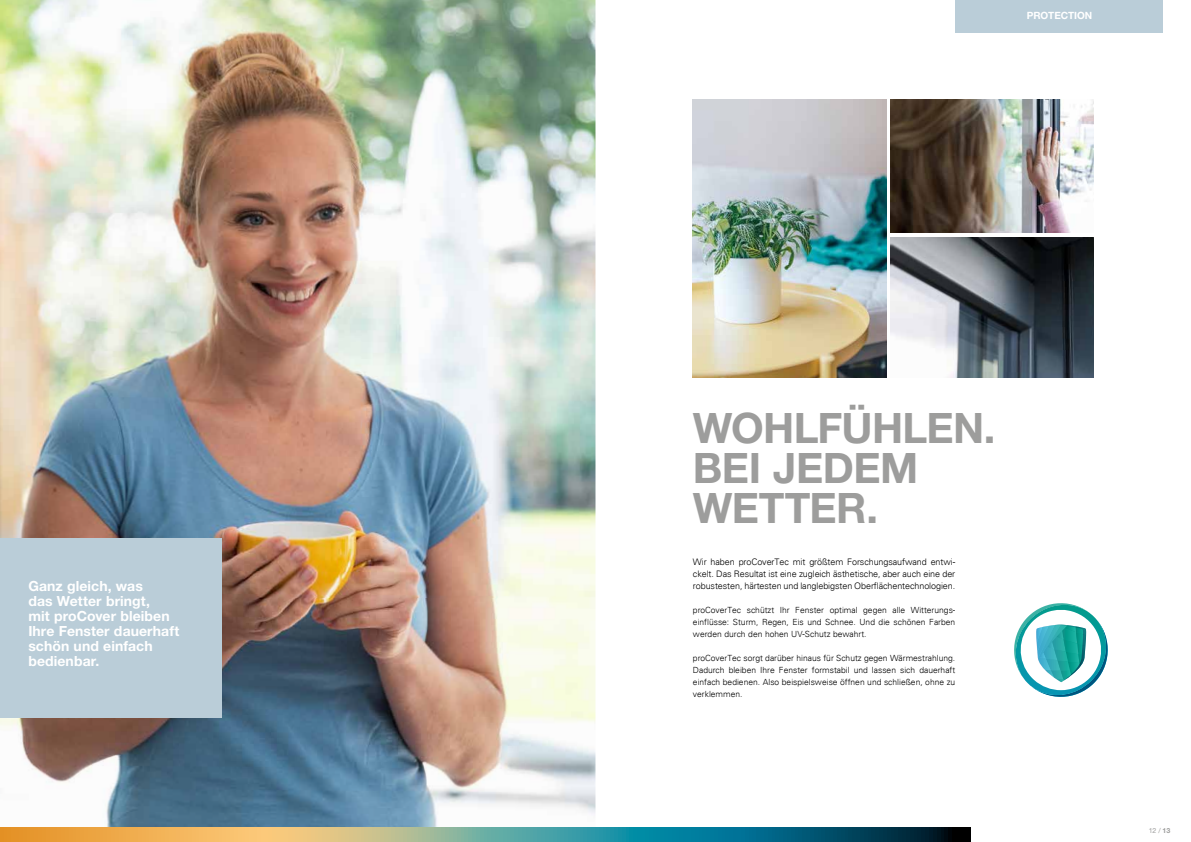
<style>
.page{position:relative;width:1191px;height:842px;background:#fff}
.page>*{position:absolute;margin:0;border:0;box-sizing:border-box;transform-origin:0 0}
.t1{font:700 42px/40px "Helvetica Neue CE";letter-spacing:-.015em;color:#9d9d9c}
.t2{font:700 14px/15px "Helvetica Neue CE";letter-spacing:.005em;color:#fff}
.t3{font:700 10px "Helvetica Neue CE";letter-spacing:-.005em;color:#fff}
.t4{font:300 9px/12px "Univers";letter-spacing:-.01em;color:#000;text-align:justify}
.t5{font:300 8.5px/12px "Univers";color:#000;text-align:justify}
.t6{font:7px "Helvetica Neue CE";color:#9d9d9c}
.s1{font-weight:700}
</style>
<div class="page">
<div style="left:955px;top:0;width:207px;height:32px;background:#bacdd8"></div>
<img style="left:0;top:0;width:595px;height:828px">
<svg style="left:0;top:828px;width:970px;height:14px;background:#779075"></svg>
<div style="left:0;top:539px;width:221px;height:179px;background:#bacdd8"></div>
<svg style="left:1014px;top:603px;width:93px;height:94px"></svg>
<img style="left:693px;top:100px;width:193px;height:278px">
<img style="left:891px;top:100px;width:202px;height:133px">
<img style="left:891px;top:237px;width:202px;height:140px">
<h2 class="t2" style="left:28px;top:578px;width:153px">Ganz gleich, was<br>das Wetter bringt,<br>mit proCover bleiben<br>Ihre Fenster dauerhaft schön und einfach bedienbar.</h2>
<p class="t3" style="left:1027px;top:9px;width:67px">PROTECTION</p>
<h1 class="t1" style="left:693px;top:409px;width:304px">WOHLFÜHLEN.<br>BEI JEDEM<br>WETTER.</h1>
<p class="t4" style="left:693px;top:556px;width:264px">Wir haben proCoverTec mit größtem Forschungsaufwand entwi&shy;ckelt. Das Resultat ist eine zugleich ästhetische, aber auch eine der robustesten, härtesten und langlebigsten Oberflächentechnologien.</p>
<p class="t5" style="left:693px;top:604px;width:264px">proCoverTec schützt Ihr Fenster optimal gegen alle Witterungs&shy;einflüsse: Sturm, Regen, Eis und Schnee. Und die schönen Farben werden durch den hohen UV-Schutz bewahrt.</p>
<p class="t5" style="left:693px;top:652px;width:264px">proCoverTec sorgt darüber hinaus für Schutz gegen Wärmestrahlung.<br>Dadurch bleiben Ihre Fenster formstabil und lassen sich dauerhaft einfach bedienen. Also beispielsweise öffnen und schließen, ohne zu verklemmen.</p>
<p class="t6" style="left:1148px;top:827px;width:23px">12 / <span class="s1">13</span></p>
</div>
